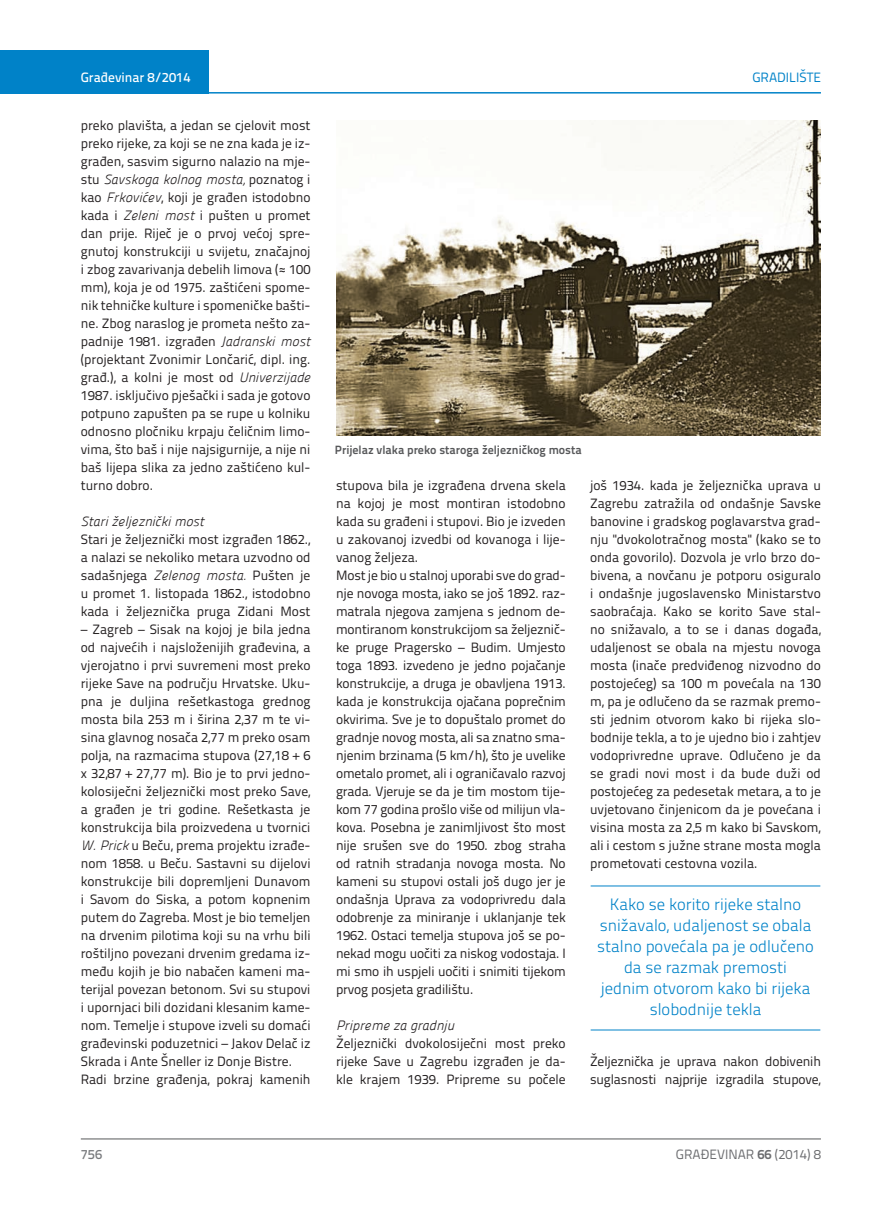
<style>
.page{position:relative;width:872px;height:1212px;background:#fff}
.page>*{position:absolute;margin:0;border:0;box-sizing:border-box;transform-origin:0 0}
.t1{font:300 16.5px/21px "Titillium Text 22 L";color:#0082c8;text-align:center}
.t2{font:13.5px/18px "Titillium Text 22 L";color:#231f20;text-align:justify}
.t3{font:italic 13.5px "Panefresco 250 wt";color:#231f20}
.t4{font:13.5px "Titillium Text 22 L";color:#6c6d70}
.t5{font:500 13.5px "Titillium Text 22 L";color:#fff}
.t6{font:13.5px "Titillium Text 22 L";color:#0082c8}
.t7{font:500 13.5px "Titillium Text 22 L";color:#787a7d}
.t8{font:700 12px "Titillium Text 22 L";color:#57585a}
.s1{font-family:"Titillium Text 22 L";font-style:normal}
.s2{font-family:"Panefresco 250 wt";font-style:italic}
.s3{font-weight:700}
</style>
<div class="page">
<hr style="left:81px;top:1139px;width:740px;height:1px;background:#57585a">
<div style="left:0;top:50px;width:208px;height:44px;background:#0082c8"></div>
<hr style="left:0;top:92px;width:821px;height:2px;background:#0082c8">
<hr style="left:590px;top:886px;width:230px;height:1px;background:#0082c8">
<hr style="left:590px;top:1030px;width:230px;height:1px;background:#0082c8">
<img style="left:336px;top:121px;width:484px;height:315px">
<p class="t5" style="left:81px;top:67px;width:111px">Građevinar 8/2014</p>
<p class="t6" style="left:752px;top:68px;width:70px">GRADILIŠTE</p>
<p class="t2" style="left:81px;top:115px;width:231px">preko plavišta, a jedan se cjelovit most preko rijeke, za koji se ne zna kada je iz&shy;građen, sasvim sigurno nalazio na mje-</p>
<p class="t3" style="left:81px;top:169px;width:231px"><span class="s1">stu</span> Savskoga kolnog mosta, <span class="s1">poznatog i</span></p>
<p class="t2" style="left:81px;top:187px;width:231px">kao <span class="s2">Frkovićev</span>, koji je građen istodobno kada i <span class="s2">Zeleni most</span> i pušten u promet dan prije. Riječ je o prvoj većoj spre&shy;gnutoj konstrukciji u svijetu, značajnoj i zbog zavarivanja debelih limova (≈ 100 mm), koja je od 1975. zaštićeni spome&shy;nik tehničke kulture i spomeničke bašti&shy;ne. Zbog naraslog je prometa nešto za&shy;padnije 1981. izgrađen <span class="s2">Jadranski most </span>(projektant Zvonimir Lončarić, dipl. ing. građ.), a kolni je most od <span class="s2">Univerzijade </span>1987. isključivo pješački i sada je gotovo potpuno zapušten pa se rupe u kolniku odnosno pločniku krpaju čeličnim limo&shy;vima, što baš i nije najsigurnije, a nije ni baš lijepa slika za jedno zaštićeno kul&shy;turno dobro.</p>
<p class="t3" style="left:81px;top:511px;width:125px">Stari željeznički most</p>
<p class="t2" style="left:81px;top:529px;width:231px">Stari je željeznički most izgrađen 1862., a nalazi se nekoliko metara uzvodno od sadašnjega <span class="s2">Zelenog mosta.</span> Pušten je u promet 1. listopada 1862., istodobno kada i željeznička pruga Zidani Most</p>
<p class="t2" style="left:81px;top:619px;width:231px;text-align:left">– Zagreb – Sisak na kojoj je bila jedna od najvećih i najsloženijih građevina, a vjerojatno i prvi suvremeni most preko rijeke Save na području Hrvatske. Uku&shy;pna je duljina rešetkastoga grednog mosta bila 253 m i širina 2,37 m te vi&shy;sina glavnog nosača 2,77 m preko osam polja, na razmacima stupova (27,18 + 6 x 32,87 + 27,77 m). Bio je to prvi jedno&shy;kolosiječni željeznički most preko Save, a građen je tri godine. Rešetkasta je konstrukcija bila proizvedena u tvornici <span class="s2">W. Prick</span> u Beču, prema projektu izrađe&shy;nom 1858. u Beču. Sastavni su dijelovi konstrukcije bili dopremljeni Dunavom i Savom do Siska, a potom kopnenim putem do Zagreba. Most je bio temeljen na drvenim pilotima koji su na vrhu bili roštiljno povezani drvenim gredama iz&shy;među kojih je bio nabačen kameni ma&shy;terijal povezan betonom. Svi su stupovi i upornjaci bili dozidani klesanim kame&shy;nom. Temelje i stupove izveli su domaći građevinski poduzetnici – Jakov Delač iz Skrada i Ante Šneller iz Donje Bistre.<br>Radi brzine građenja, pokraj kamenih</p>
<p class="t8" style="left:335px;top:440px;width:248px">Prijelaz vlaka preko staroga željezničkog mosta</p>
<p class="t2" style="left:590px;top:475px;width:232px">još 1934. kada je željeznička uprava u Zagrebu zatražila od ondašnje Savske banovine i gradskog poglavarstva grad&shy;nju "dvokolotračnog mosta" (kako se to onda govorilo). Dozvola je vrlo brzo do&shy;bivena, a novčanu je potporu osiguralo i ondašnje jugoslavensko Ministarstvo saobraćaja. Kako se korito Save stal&shy;no snižavalo, a to se i danas događa, udaljenost se obala na mjestu novoga mosta (inače predviđenog nizvodno do postojećeg) sa 100 m povećala na 130 m, pa je odlučeno da se razmak premo&shy;sti jednim otvorom kako bi rijeka slo&shy;bodnije tekla, a to je ujedno bio i zahtjev vodoprivredne uprave. Odlučeno je da se gradi novi most i da bude duži od postojećeg za pedesetak metara, a to je uvjetovano činjenicom da je povećana i visina mosta za 2,5 m kako bi Savskom, ali i cestom s južne strane mosta mogla prometovati cestovna vozila.</p>
<p class="t1" style="left:597px;top:893px;width:218px">Kako se korito rijeke stalno snižavalo, udaljenost se obala stalno povećala pa je odlučeno da se razmak premosti<br>jednim otvorom kako bi rijeka slobodnije tekla</p>
<p class="t2" style="left:590px;top:1052px;width:232px">Željeznička je uprava nakon dobivenih suglasnosti najprije izgradila stupove,</p>
<p class="t2" style="left:336px;top:475px;width:231px;text-align:left">stupova bila je izgrađena drvena skela na kojoj je most montiran istodobno kada su građeni i stupovi. Bio je izveden u zakovanoj izvedbi od kovanoga i lije&shy;vanog željeza.<br>Most je bio u stalnoj uporabi sve do grad&shy;nje novoga mosta, iako se još 1892. raz&shy;matrala njegova zamjena s jednom de&shy;montiranom konstrukcijom sa željeznič&shy;ke pruge Pragersko – Budim. Umjesto toga 1893. izvedeno je jedno pojačanje konstrukcije, a druga je obavljena 1913. kada je konstrukcija ojačana poprečnim okvirima. Sve je to dopuštalo promet do gradnje novog mosta, ali sa znatno sma&shy;njenim brzinama (5 km/h), što je uvelike ometalo promet, ali i ograničavalo razvoj grada. Vjeruje se da je tim mostom tije&shy;kom 77 godina prošlo više od milijun vla&shy;kova. Posebna je zanimljivost što most nije srušen sve do 1950. zbog straha od ratnih stradanja novoga mosta. No kameni su stupovi ostali još dugo jer je ondašnja Uprava za vodoprivredu dala odobrenje za miniranje i uklanjanje tek 1962. Ostaci temelja stupova još se po&shy;nekad mogu uočiti za niskog vodostaja. I mi smo ih uspjeli uočiti i snimiti tijekom prvog posjeta gradilištu.</p>
<p class="t3" style="left:336px;top:1015px;width:120px">Pripreme za gradnju</p>
<p class="t2" style="left:336px;top:1034px;width:231px">Željeznički dvokolosiječni most preko rijeke Save u Zagrebu izgrađen je da&shy;kle krajem 1939. Pripreme su počele</p>
<p class="t7" style="left:81px;top:1144px;width:23px">756</p>
<p class="t4" style="left:676px;top:1144px;width:146px">GRAĐEVINAR <span class="s3">66</span> (2014) 8</p>
</div>
